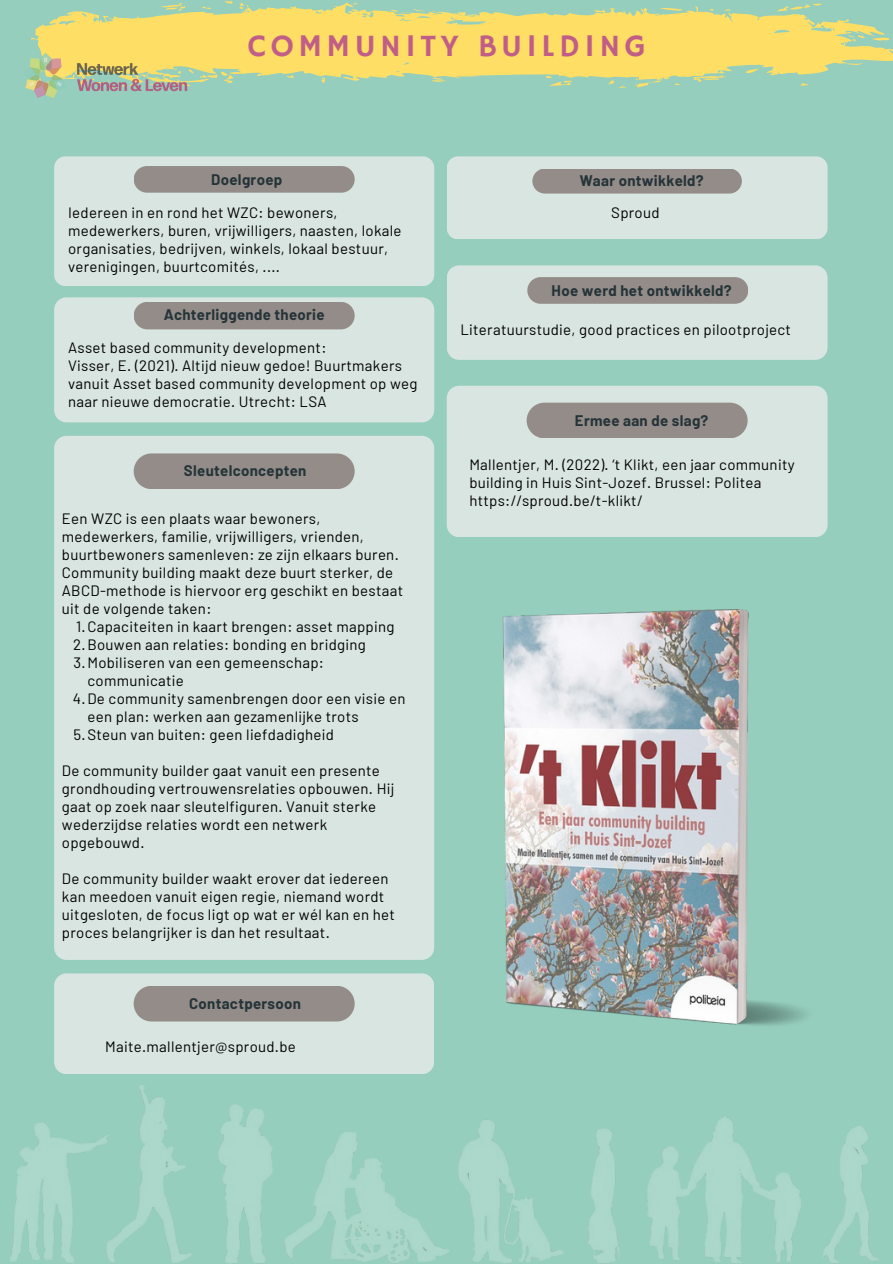
<style>
.page{position:relative;width:893px;height:1264px;background:#fff}
.page>*{position:absolute;margin:0;border:0;box-sizing:border-box;transform-origin:0 0}
.t1{font:31.5px "Hammersmith One";letter-spacing:.14em;color:#c15e87}
.t2{font:15px/18px "Barlow";letter-spacing:.02em;color:#000}
.t3{font:700 15px "Barlow";letter-spacing:.02em;color:#253439}
</style>
<div class="page">
<div style="left:0;top:0;width:892px;height:1263px;background:#96cebd"></div>
<div style="left:54px;top:156px;width:380px;height:130px;background:#d8e5e1"></div>
<div style="left:447px;top:156px;width:380px;height:83px;background:#d8e5e1"></div>
<div style="left:532px;top:168px;width:209px;height:25px;background:#938c88;border-radius:12px"></div>
<div style="left:54px;top:297px;width:380px;height:125px;background:#d8e5e1"></div>
<div style="left:134px;top:302px;width:220px;height:27px;background:#938c88;border-radius:14px"></div>
<div style="left:447px;top:265px;width:380px;height:95px;background:#d8e5e1"></div>
<div style="left:527px;top:277px;width:221px;height:27px;background:#938c88;border-radius:13px"></div>
<div style="left:54px;top:436px;width:380px;height:523px;background:#d8e5e1"></div>
<div style="left:134px;top:453px;width:220px;height:36px;background:#938c88;border-radius:18px"></div>
<div style="left:446px;top:386px;width:381px;height:151px;background:#d8e5e1"></div>
<div style="left:526px;top:402px;width:221px;height:36px;background:#938c88;border-radius:18px"></div>
<div style="left:134px;top:166px;width:220px;height:27px;background:#938c88;border-radius:13px"></div>
<div style="left:54px;top:973px;width:380px;height:101px;background:#d8e5e1"></div>
<div style="left:134px;top:985px;width:220px;height:36px;background:#938c88;border-radius:18px"></div>
<img style="left:10px;top:1085px;width:869px;height:178px">
<svg style="left:31px;top:0;width:861px;height:88px;fill:#fede64"></svg>
<img style="left:25px;top:48px;width:170px;height:50px">
<img style="left:502px;top:609px;width:304px;height:417px">
<h1 class="t1" style="left:248px;top:28px;width:399px">COMMUNITY BUILDING</h1>
<p class="t3" style="left:211px;top:170px;width:72px">Doelgroep</p>
<p class="t2" style="left:68px;top:203px;width:335px">Iedereen in en rond het WZC: bewoners, medewerkers, buren, vrijwilligers, naasten, lokale organisaties, bedrijven, winkels, lokaal bestuur, verenigingen, buurtcomités, ....</p>
<p class="t3" style="left:164px;top:305px;width:162px">Achterliggende theorie</p>
<p class="t2" style="left:68px;top:338px;width:351px">Asset based community development:<br>Visser, E. (2021). Altijd nieuw gedoe! Buurtmakers vanuit Asset based community development op weg naar nieuwe democratie. Utrecht: LSA</p>
<p class="t3" style="left:184px;top:461px;width:124px">Sleutelconcepten</p>
<p class="t2" style="left:62px;top:509px;width:343px">Een WZC is een plaats waar bewoners, medewerkers, familie, vrijwilligers, vrienden, buurtbewoners samenleven: ze zijn elkaars buren.<br>Community building maakt deze buurt sterker, de ABCD-methode is hiervoor erg geschikt en bestaat uit de volgende taken:</p>
<p class="t2" style="left:76px;top:617px;width:320px">1.Capaciteiten in kaart brengen: asset mapping</p>
<p class="t2" style="left:73px;top:635px;width:294px">2.Bouwen aan relaties: bonding en bridging</p>
<p class="t2" style="left:73px;top:653px;width:252px">3.Mobiliseren van een gemeenschap:</p>
<p class="t2" style="left:87px;top:671px;width:98px">communicatie</p>
<p class="t2" style="left:73px;top:689px;width:334px">4.De community samenbrengen door een visie en</p>
<p class="t2" style="left:87px;top:707px;width:273px">een plan: werken aan gezamenlijke trots</p>
<p class="t2" style="left:73px;top:725px;width:262px">5.Steun van buiten: geen liefdadigheid</p>
<p class="t2" style="left:62px;top:761px;width:334px">De community builder gaat vanuit een presente grondhouding vertrouwensrelaties opbouwen. Hij gaat op zoek naar sleutelfiguren. Vanuit sterke wederzijdse relaties wordt een netwerk opgebouwd.</p>
<p class="t2" style="left:62px;top:869px;width:334px">De community builder waakt erover dat iedereen kan meedoen vanuit eigen regie, niemand wordt uitgesloten, de focus ligt op wat er wél kan en het proces belangrijker is dan het resultaat.</p>
<p class="t3" style="left:189px;top:994px;width:113px">Contactpersoon</p>
<p class="t2" style="left:105px;top:1036px;width:192px">Maite.mallentjer@sproud.be</p>
<p class="t3" style="left:579px;top:171px;width:125px">Waar ontwikkeld?</p>
<p class="t2" style="left:611px;top:203px;width:50px">Sproud</p>
<p class="t3" style="left:551px;top:281px;width:181px">Hoe werd het ontwikkeld?</p>
<p class="t2" style="left:460px;top:320px;width:332px">Literatuurstudie, good practices en pilootproject</p>
<p class="t3" style="left:575px;top:411px;width:135px">Ermee aan de slag?</p>
<p class="t2" style="left:469px;top:454px;width:327px">Mallentjer, M. (2022). ‘t Klikt, een jaar community building in Huis Sint-Jozef. Brussel: Politea https://sproud.be/t-klikt/</p>
</div>
